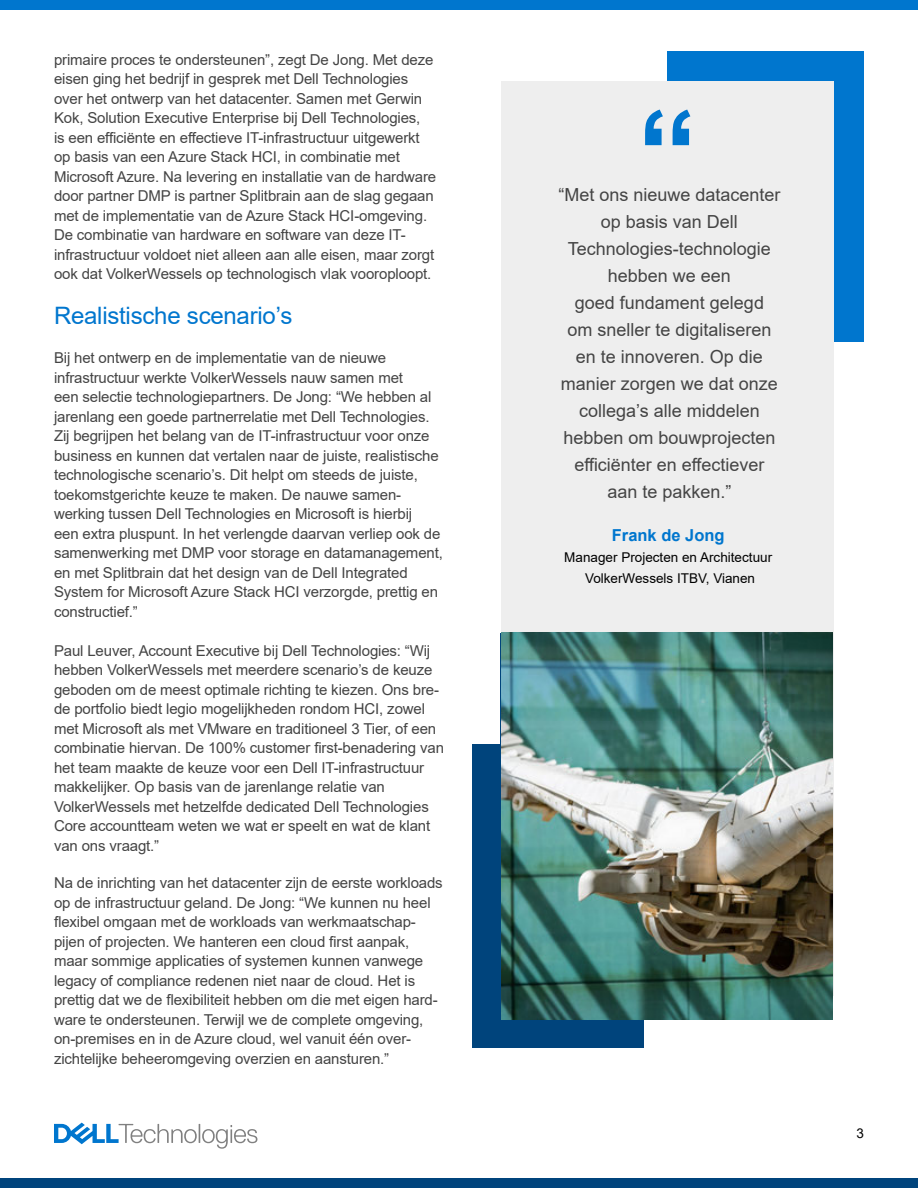
<style>
.page{position:relative;width:918px;height:1188px;background:#fff}
.page>*{position:absolute;margin:0;border:0;box-sizing:border-box;transform-origin:0 0}
.t1{font:700 120px "Arial";color:#0076ce}
.t2{font:24px "Arial";letter-spacing:-.01em;color:#0076ce}
.t3{font:18px/27px "Arial";color:#444;text-align:center}
.t4{font:700 16.5px "Arial";color:#0076ce}
.t5{font:15px/19.5px "Arial";letter-spacing:-.01em;color:#444}
.t6{font:13.5px/21px "Arial";color:#000;text-align:center}
</style>
<div class="page">
<div style="left:0;top:0;width:918px;height:10px;background:#0076ce"></div>
<div style="left:667px;top:51px;width:197px;height:291px;background:#0076ce"></div>
<div style="left:472px;top:744px;width:172px;height:304px;background:#00447c"></div>
<div style="left:501px;top:81px;width:333px;height:915px;background:#eee"></div>
<div style="left:0;top:1178px;width:918px;height:10px;background:#00447c"></div>
<svg style="left:54px;top:1123px;width:203px;height:26px"></svg>
<img style="left:501px;top:633px;width:331px;height:387px">
<p class="t5" style="left:54px;top:50px;width:384px">primaire proces te ondersteunen”, zegt De Jong. Met deze eisen ging het bedrijf in gesprek met Dell Technologies over het ontwerp van het datacenter. Samen met Gerwin Kok, Solution Executive Enterprise bij Dell Technologies,<br>is een efficiënte en effectieve IT-infrastructuur uitgewerkt op basis van een Azure Stack HCI, in combinatie met Microsoft Azure. Na levering en installatie van de hardware door partner DMP is partner Splitbrain aan de slag gegaan met de implementatie van de Azure Stack HCI-omgeving.<br>De combinatie van hardware en software van deze IT&shy;infrastructuur voldoet niet alleen aan alle eisen, maar zorgt ook dat VolkerWessels op technologisch vlak vooroploopt.</p>
<h2 class="t2" style="left:54px;top:299px;width:240px">Realistische scenario’s</h2>
<p class="t5" style="left:54px;top:348px;width:390px">Bij het ontwerp en de implementatie van de nieuwe infrastructuur werkte VolkerWessels nauw samen met<br>een selectie technologiepartners. De Jong: “We hebben al jarenlang een goede partnerrelatie met Dell Technologies.<br>Zij begrijpen het belang van de IT-infrastructuur voor onze business en kunnen dat vertalen naar de juiste, realistische technologische scenario’s. Dit helpt om steeds de juiste, toekomstgerichte keuze te maken. De nauwe samen&shy;werking tussen Dell Technologies en Microsoft is hierbij<br>een extra pluspunt. In het verlengde daarvan verliep ook de samenwerking met DMP voor storage en datamanagement, en met Splitbrain dat het design van de Dell Integrated System for Microsoft Azure Stack HCI verzorgde, prettig en constructief.”</p>
<p class="t5" style="left:54px;top:641px;width:392px">Paul Leuver, Account Executive bij Dell Technologies: “Wij hebben VolkerWessels met meerdere scenario’s de keuze geboden om de meest optimale richting te kiezen. Ons bre&shy;de portfolio biedt legio mogelijkheden rondom HCI, zowel met Microsoft als met VMware en traditioneel 3 Tier, of een combinatie hiervan. De 100% customer first-benadering van het team maakte de keuze voor een Dell IT-infrastructuur makkelijker. Op basis van de jarenlange relatie van VolkerWessels met hetzelfde dedicated Dell Technologies Core accountteam weten we wat er speelt en wat de klant van ons vraagt.”</p>
<p class="t5" style="left:54px;top:873px;width:390px">Na de inrichting van het datacenter zijn de eerste workloads op de infrastructuur geland. De Jong: “We kunnen nu heel flexibel omgaan met de workloads van werkmaatschap&shy;pijen of projecten. We hanteren een cloud first aanpak, maar sommige applicaties of systemen kunnen vanwege legacy of compliance redenen niet naar de cloud. Het is prettig dat we de flexibiliteit hebben om die met eigen hard&shy;ware te ondersteunen. Terwijl we de complete omgeving, on-premises en in de Azure cloud, wel vanuit één over&shy;zichtelijke beheeromgeving overzien en aansturen.”</p>
<h1 class="t1" style="left:637px;top:70px;width:61px">“</h1>
<p class="t3" style="left:558px;top:181px;width:224px">“Met ons nieuwe datacenter op basis van Dell<br>Technologies-technologie hebben we een<br>goed fundament gelegd<br>om sneller te digitaliseren en te innoveren. Op die manier zorgen we dat onze collega’s alle middelen hebben om bouwprojecten efficiënter en effectiever aan te pakken.”</p>
<p class="t4" style="left:612px;top:524px;width:114px">Frank de Jong</p>
<p class="t6" style="left:564px;top:547px;width:209px">Manager Projecten en Architectuur<br>VolkerWessels ITBV, Vianen</p>
<p class="t6" style="left:856px;top:1123px;width:9px">3</p>
</div>
